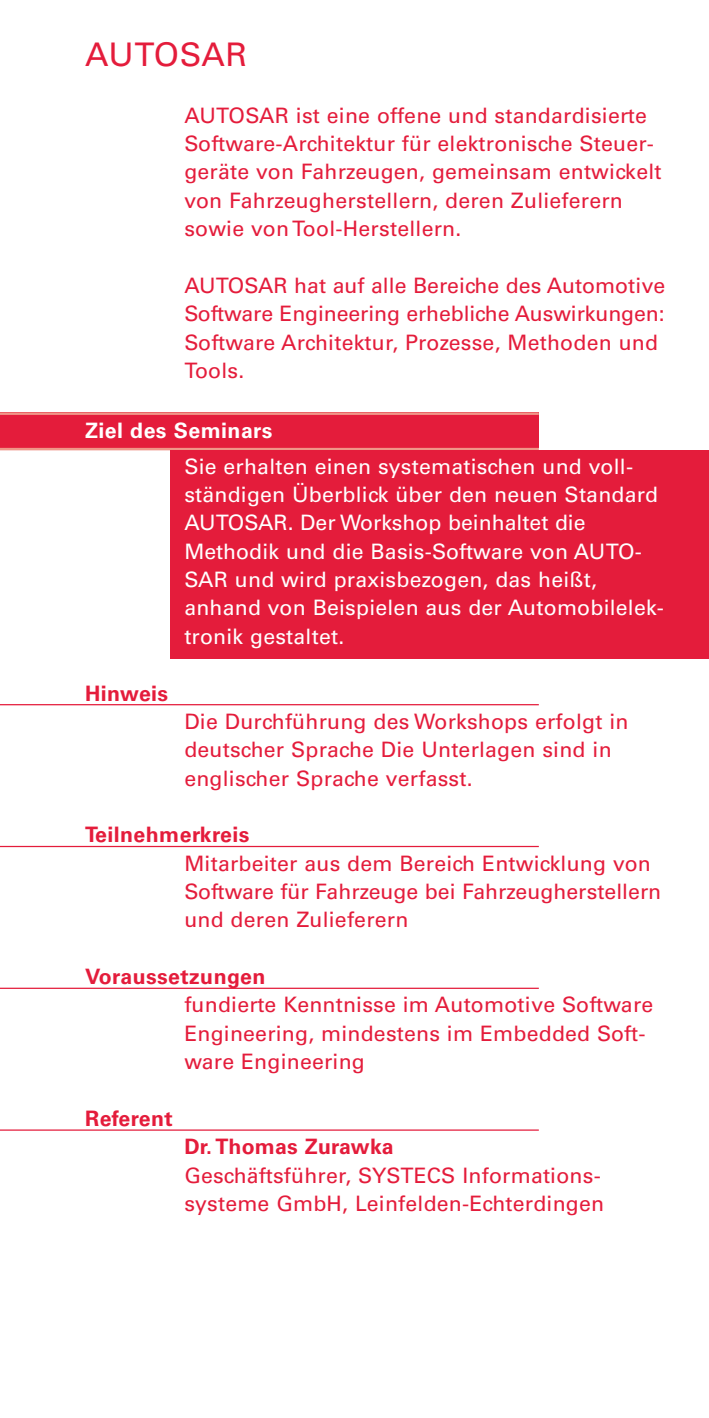
<style>
.page{position:relative;width:709px;height:1418px;background:#fff}
.page>*{position:absolute;margin:0;border:0;box-sizing:border-box;transform-origin:0 0}
.t1{font:32.5px "Univers LT";letter-spacing:.01em;color:#e41c3b}
.t2{font:21.25px/28.2px "Univers LT";letter-spacing:.01em;color:#e41c3b}
.t3{font:21.25px/28.2px "Univers LT";letter-spacing:.01em;color:#fff}
.t4{font:700 21.25px "Univers LT";letter-spacing:.02em;color:#fff}
.t5{font:700 21.25px "Univers LT";letter-spacing:.02em;color:#e41c3b}
.s1{font-weight:700}
</style>
<div class="page">
<div style="left:0;top:412px;width:539px;height:36px;background:#e41c3b"></div>
<hr style="left:0;top:412px;width:539px;height:3px;background:#f09588">
<hr style="left:0;top:448px;width:539px;height:2px;background:#f09588">
<div style="left:170px;top:450px;width:539px;height:208px;background:#e41c3b"></div>
<hr style="left:0;top:704px;width:539px;height:1px;background:#e41c3b">
<hr style="left:0;top:845px;width:539px;height:2px;background:#e41c3b">
<hr style="left:0;top:987px;width:539px;height:1px;background:#e41c3b">
<hr style="left:0;top:1129px;width:539px;height:1px;background:#e41c3b">
<p class="t1" style="left:85px;top:43px;width:164px">AUTOSAR</p>
<p class="t2" style="left:184px;top:103px;width:479px">AUTOSAR ist eine offene und standardisierte Software-Architektur für elektronische Steuer&shy;geräte von Fahrzeugen, gemeinsam entwickelt von Fahrzeugherstellern, deren Zulieferern sowie von Tool-Herstellern.</p>
<p class="t2" style="left:184px;top:273px;width:482px">AUTOSAR hat auf alle Bereiche des Automotive Software Engineering erhebliche Auswirkungen:<br>Software Architektur, Prozesse, Methoden und Tools.</p>
<p class="t4" style="left:85px;top:423px;width:189px">Ziel des Seminars</p>
<p class="t5" style="left:85px;top:685px;width:85px">Hinweis</p>
<p class="t3" style="left:184px;top:454px;width:481px">Sie erhalten einen systematischen und voll&shy;ständigen Überblick über den neuen Standard AUTOSAR. Der Workshop beinhaltet die Methodik und die Basis-Software von AUTO-SAR und wird praxisbezogen, das heißt, anhand von Beispielen aus der Automobilelek&shy;tronik gestaltet.</p>
<p class="t2" style="left:184px;top:709px;width:445px">Die Durchführung des Workshops erfolgt in deutscher Sprache Die Unterlagen sind in englischer Sprache verfasst.</p>
<p class="t2" style="left:184px;top:822px;width:478px;text-indent:-99px"><span class="s1">Teilnehmerkreis<br></span>Mitarbeiter aus dem Bereich Entwicklung von Software für Fahrzeuge bei Fahrzeugherstellern und deren Zulieferern</p>
<p class="t2" style="left:184px;top:964px;width:470px;text-indent:-99px"><span class="s1">Voraussetzungen<br></span>fundierte Kenntnisse im Automotive Software<br>Engineering, mindestens im Embedded Soft&shy;ware Engineering</p>
<p class="t5" style="left:85px;top:1110px;width:89px">Referent</p>
<p class="t2" style="left:184px;top:1134px;width:421px"><span class="s1">Dr. Thomas Zurawka<br></span>Geschäftsführer, SYSTECS Informations - systeme GmbH, Leinfelden-Echterdingen</p>
</div>
